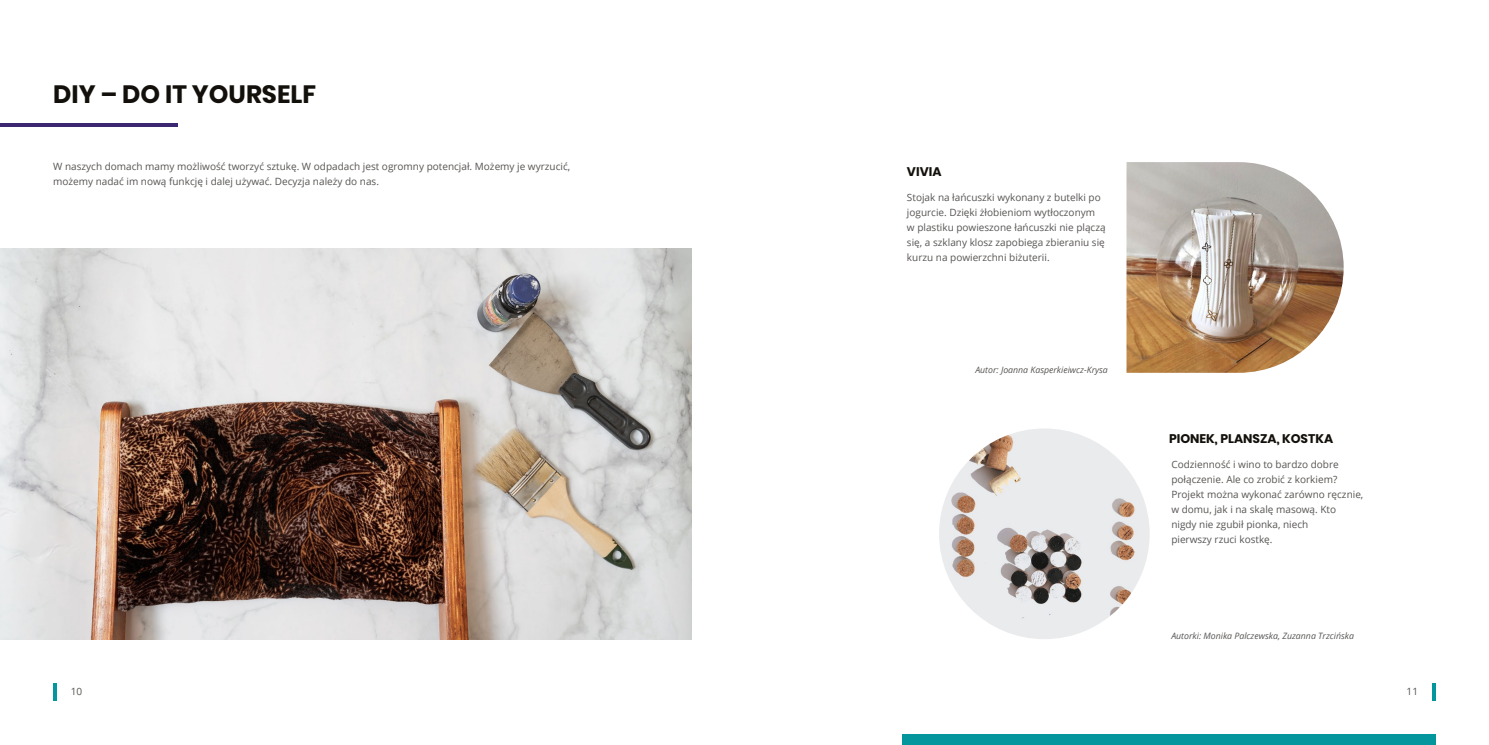
<style>
.page{position:relative;width:1489px;height:745px;background:#fff}
.page>*{position:absolute;margin:0;border:0;box-sizing:border-box;transform-origin:0 0}
.t1{font:700 25px "Poppins";color:#13100b}
.t2{font:700 12.5px "Poppins";color:#13100b}
.t3{font:10px/15px "Open Sans";color:#585553}
.t4{font:italic 8.75px "Open Sans";color:#585553}
</style>
<div class="page">
<img style="left:0;top:249px;width:691px;height:390px">
<div style="left:902px;top:733px;width:533px;height:11px;background:#03979d"></div>
<hr style="left:0;top:123px;width:177px;height:3px;background:#3b2870">
<img style="left:1126px;top:162px;width:217px;height:210px">
<img style="left:939px;top:428px;width:210px;height:210px;border-radius:105px">
<svg style="left:1432px;top:683px;width:3px;height:17px"></svg>
<hr style="left:53px;top:682px;width:4px;height:18px;background:#03979d">
<h1 class="t1" style="left:53px;top:80px;width:264px">DIY – DO IT YOURSELF</h1>
<p class="t3" style="left:53px;top:158px;width:518px">W naszych domach mamy możliwość tworzyć sztukę. W odpadach jest ogromny potencjał. Możemy je wyrzucić, możemy nadać im nową funkcję i dalej używać. Decyzja należy do nas.</p>
<p class="t2" style="left:906px;top:164px;width:36px">VIVIA</p>
<p class="t3" style="left:906px;top:189px;width:200px">Stojak na łańcuszki wykonany z butelki po jogurcie. Dzięki żłobieniom wytłoczonym<br>w plastiku powieszone łańcuszki nie plączą się, a szklany klosz zapobiega zbieraniu się kurzu na powierzchni biżuterii.</p>
<p class="t4" style="left:975px;top:363px;width:134px">Autor: Joanna Kasperkieiwcz-Krysa</p>
<p class="t2" style="left:1168px;top:431px;width:166px">PIONEK, PLANSZA, KOSTKA</p>
<p class="t3" style="left:1171px;top:456px;width:193px">Codzienność i wino to bardzo dobre połączenie. Ale co zrobić z korkiem?<br>Projekt można wykonać zarówno ręcznie, w domu, jak i na skalę masową. Kto nigdy nie zgubił pionka, niech<br>pierwszy rzuci kostkę.</p>
<p class="t4" style="left:1171px;top:629px;width:184px">Autorki: Monika Palczewska, Zuzanna Trzcińska</p>
<p class="t3" style="left:71px;top:683px;width:13px">10</p>
<p class="t3" style="left:1406px;top:683px;width:13px">11</p>
</div>
